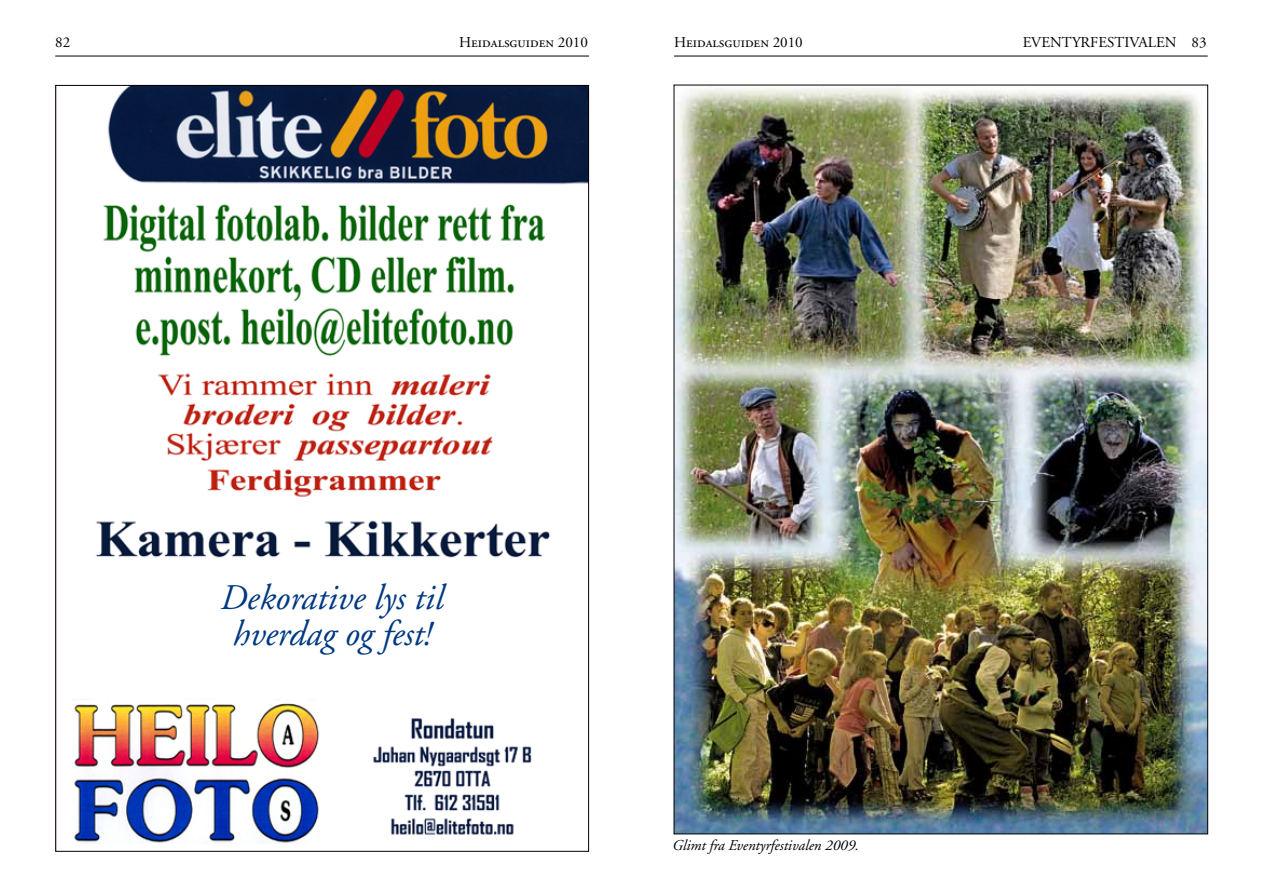
<style>
.page{position:relative;width:1263px;height:893px;background:#fff}
.page>*{position:absolute;margin:0;border:0;box-sizing:border-box;transform-origin:0 0}
.t1{font:italic 36px/36px "Adobe Garamond";color:#003882;text-align:center}
.t2{font:15px "Adobe Garamond Regular SC";color:#000}
.t3{font:italic 15px "Adobe Garamond";color:#000}
.t4{font:15px "Adobe Garamond";color:#000}
.s1{font-family:"Adobe Garamond"}
</style>
<div class="page">
<hr style="left:55px;top:56px;width:534px;height:1px;background:#000">
<hr style="left:674px;top:56px;width:534px;height:1px;background:#000">
<img style="left:74px;top:87px;width:513px;height:756px">
<img style="left:676px;top:87px;width:530px;height:745px">
<div style="left:63px;top:575px;width:517px;height:110px;background:#fff"></div>
<p class="t4" style="left:55px;top:35px;width:16px">82</p>
<p class="t2" style="left:459px;top:35px;width:130px">Heidalsguiden <span class="s1">2010</span></p>
<p class="t2" style="left:674px;top:35px;width:130px">Heidalsguiden <span class="s1">2010</span></p>
<p class="t4" style="left:1023px;top:35px;width:185px">EVENTYRFESTIVALEN 83</p>
<h1 class="t1" style="left:221px;top:581px;width:225px">Dekorative lys til hverdag og fest!</h1>
<p class="t3" style="left:672px;top:837px;width:188px">Glimt fra Eventyrfestivalen 2009.</p>
</div>
